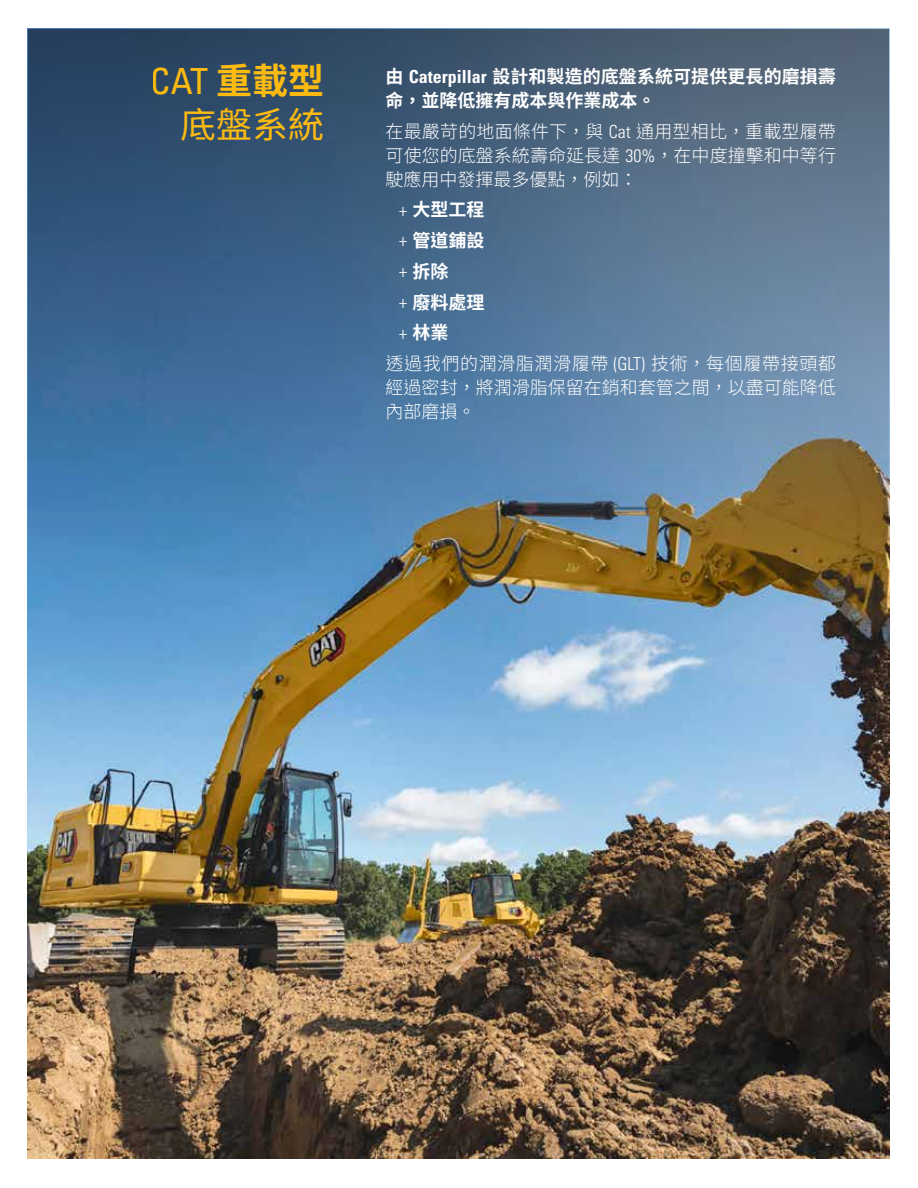
<style>
.page{position:relative;width:918px;height:1188px;background:#fff}
.page>*{position:absolute;margin:0;border:0;box-sizing:border-box;transform-origin:0 0}
.t1{font:condensed 36px "Univers LT Std";color:#fdba11}
.t2{font:36px "Noto Sans CJ Ktc";color:#fdba11}
.t3{font:300 18px/24px "Noto Sans CJ Ktc";letter-spacing:.005em;color:#fff;text-align:justify}
.t4{font:700 18px/24px "Noto Sans CJ Ktc";color:#fff}
.t5{font:300 18px "Noto Sans CJ Ktc";letter-spacing:.035em;color:#fff}
.s1{font-family:"Noto Sans CJ Ktc";font-weight:700;font-stretch:normal}
.s2{font-family:"Univers LT Std";font-stretch:condensed}
.s3{font-family:"Univers LT Std";font-weight:300;font-stretch:condensed}
</style>
<div class="page">
<img style="left:28px;top:624px;width:861px;height:534px">
<svg style="left:28px;top:29px;width:861px;height:595px;background:#51708a"></svg>
<h1 class="t1" style="left:151px;top:59px;width:175px">CAT <span class="s1">重載型</span></h1>
<h1 class="t2" style="left:180px;top:104px;width:145px">底盤系統</h1>
<p class="t4" style="left:386px;top:65px;width:452px">由 <span class="s2">Caterpillar</span> 設計和製造的底盤系統可提供更長的磨損壽命，並降低擁有成本與作業成本。</p>
<p class="t3" style="left:386px;top:119px;width:452px">在最嚴苛的地面條件下，與 <span class="s2">Cat</span> 通用型相比，重載型履帶可使您的底盤系統壽命延長達 <span class="s2">30%</span>，在中度撞擊和中等行駛應用中發揮最多優點，例如：</p>
<p class="t4" style="left:399px;top:198px;width:87px"><span class="s3">+</span> 大型工程</p>
<p class="t4" style="left:399px;top:229px;width:87px"><span class="s3">+</span> 管道鋪設</p>
<p class="t4" style="left:399px;top:260px;width:51px"><span class="s3">+</span> 拆除</p>
<p class="t4" style="left:399px;top:290px;width:87px"><span class="s3">+</span> 廢料處理</p>
<p class="t4" style="left:399px;top:321px;width:51px"><span class="s3">+</span> 林業</p>
<p class="t5" style="left:386px;top:353px;width:452px">透過我們的潤滑脂潤滑履帶 <span class="s2">(GLT)</span> 技術，每個履帶接頭都</p>
<p class="t3" style="left:386px;top:376px;width:452px">經過密封，將潤滑脂保留在銷和套管之間，以盡可能降低內部磨損。</p>
</div>
